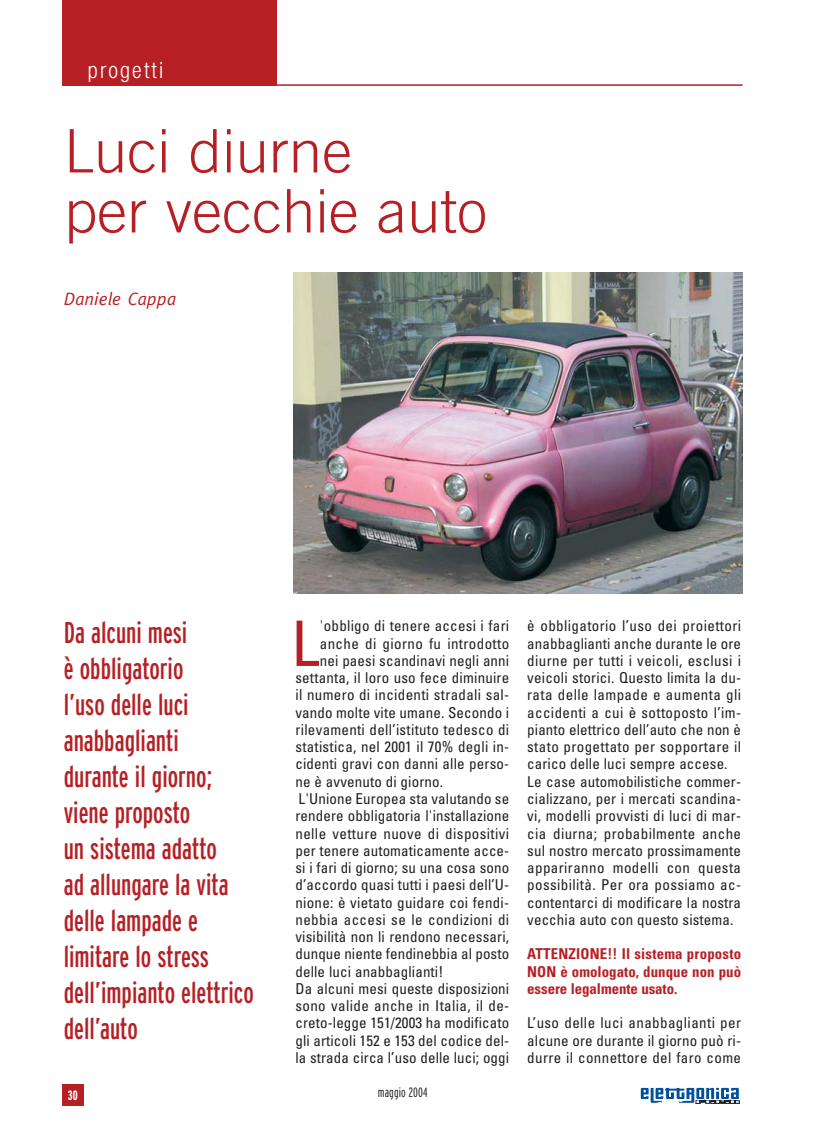
<style>
.page{position:relative;width:828px;height:1127px;background:#fff}
.page>*{position:absolute;margin:0;border:0;box-sizing:border-box;transform-origin:0 0}
.t1{font:condensed 62.7px "Univers";color:#b62025}
.t2{font:300 60px/60px "Trade Gothic";color:#b62025}
.t3{font:extra-condensed 30px/36px "Interstate";color:#b62025}
.t4{font:300 condensed 22.5px "Helvetica Neue";letter-spacing:.095em;color:#fff}
.t5{font:italic 18px "Meta";color:#b62025}
.t6{font:condensed 15px/17.2px "Univers";letter-spacing:.01em;color:#231f20}
.t7{font:700 condensed 15px/17.2px "Univers";letter-spacing:.005em;color:#b62025;text-align:justify}
.t8{font:300 extra-condensed 13.5px "Interstate";letter-spacing:.01em;color:#231f20}
.t9{font:700 extra-condensed 13.5px "Interstate";color:#fff}
</style>
<div class="page">
<div style="left:62px;top:0;width:215px;height:85px;background:#b62025"></div>
<hr style="left:62px;top:84px;width:681px;height:2px;background:#b62025">
<div style="left:62px;top:1084px;width:22px;height:21px;background:#b62025"></div>
<div style="left:637px;top:1084px;width:106px;height:21px;background:linear-gradient(to right,#fff,#fff)"></div>
<svg style="left:640px;top:1087px;width:100px;height:16px"></svg>
<img style="left:294px;top:272px;width:449px;height:321px">
<h3 class="t4" style="left:88px;top:62px;width:77px">progetti</h3>
<h2 class="t2" style="left:64px;top:126px;width:425px">Luci diurne<br>per vecchie auto</h2>
<p class="t5" style="left:64px;top:292px;width:114px">Daniele Cappa</p>
<h3 class="t3" style="left:64px;top:616px;width:192px">Da alcuni mesi<br>è obbligatorio<br>l’uso delle luci anabbaglianti<br>durante il giorno; viene proposto<br>un sistema adatto<br>ad allungare la vita delle lampade e limitare lo stress dell’impianto elettrico dell’auto</h3>
<p class="t9" style="left:68px;top:1090px;width:11px">30</p>
<h1 class="t1" style="left:292px;top:620px;width:29px">L</h1>
<p class="t6" style="left:320px;top:619px;width:191px">'obbligo di tenere accesi i fari</p>
<p class="t6" style="left:320px;top:636px;width:191px">anche di giorno fu introdotto</p>
<p class="t6" style="left:320px;top:653px;width:191px">nei paesi scandinavi negli anni</p>
<p class="t6" style="left:295px;top:670px;width:215px">settanta, il loro uso fece diminuire</p>
<p class="t6" style="left:295px;top:688px;width:215px">il numero di incidenti stradali sal-</p>
<p class="t6" style="left:295px;top:705px;width:215px">vando molte vite umane. Secondo i</p>
<p class="t6" style="left:295px;top:722px;width:215px">rilevamenti dell’istituto tedesco di</p>
<p class="t6" style="left:295px;top:739px;width:215px">statistica, nel 2001 il 70% degli in-</p>
<p class="t6" style="left:295px;top:757px;width:215px">cidenti gravi con danni alle perso-</p>
<p class="t6" style="left:295px;top:774px;width:149px">ne è avvenuto di giorno.</p>
<p class="t6" style="left:299px;top:791px;width:212px">L'Unione Europea sta valutando se</p>
<p class="t6" style="left:295px;top:808px;width:215px">rendere obbligatoria l'installazione</p>
<p class="t6" style="left:295px;top:826px;width:215px">nelle vetture nuove di dispositivi</p>
<p class="t6" style="left:295px;top:843px;width:215px">per tenere automaticamente acce-</p>
<p class="t6" style="left:295px;top:860px;width:215px">si i fari di giorno; su una cosa sono</p>
<p class="t6" style="left:295px;top:877px;width:215px">d’accordo quasi tutti i paesi dell’U-</p>
<p class="t6" style="left:295px;top:895px;width:215px">nione: è vietato guidare coi fendi-</p>
<p class="t6" style="left:295px;top:912px;width:215px">nebbia accesi se le condizioni di</p>
<p class="t6" style="left:295px;top:929px;width:215px">visibilità non li rendono necessari,</p>
<p class="t6" style="left:295px;top:946px;width:215px">dunque niente fendinebbia al posto</p>
<p class="t6" style="left:295px;top:964px;width:149px">delle luci anabbaglianti!</p>
<p class="t6" style="left:295px;top:981px;width:215px">Da alcuni mesi queste disposizioni</p>
<p class="t6" style="left:295px;top:998px;width:215px">sono valide anche in Italia, il de-</p>
<p class="t6" style="left:295px;top:1015px;width:215px">creto-legge 151/2003 ha modificato</p>
<p class="t6" style="left:295px;top:1033px;width:215px">gli articoli 152 e 153 del codice del-</p>
<p class="t6" style="left:295px;top:1050px;width:215px">la strada circa l’uso delle luci; oggi</p>
<p class="t8" style="left:378px;top:1087px;width:51px">maggio 2004</p>
<p class="t6" style="left:527px;top:619px;width:215px">è obbligatorio l’uso dei proiettori anabbaglianti anche durante le ore diurne per tutti i veicoli, esclusi i veicoli storici. Questo limita la du&shy;rata delle lampade e aumenta gli accidenti a cui è sottoposto l’im&shy;pianto elettrico dell’auto che non è stato progettato per sopportare il carico delle luci sempre accese.<br>Le case automobilistiche commer&shy;cializzano, per i mercati scandina&shy;vi, modelli provvisti di luci di mar&shy;cia diurna; probabilmente anche sul nostro mercato prossimamente appariranno modelli con questa possibilità. Per ora possiamo ac&shy;contentarci di modificare la nostra vecchia auto con questo sistema.</p>
<p class="t7" style="left:527px;top:946px;width:215px">ATTENZIONE!! Il sistema proposto NON è omologato, dunque non può essere legalmente usato.</p>
<p class="t6" style="left:527px;top:1015px;width:215px;text-align:justify">L’uso delle luci anabbaglianti per alcune ore durante il giorno può ri&shy;durre il connettore del faro come</p>
</div>
